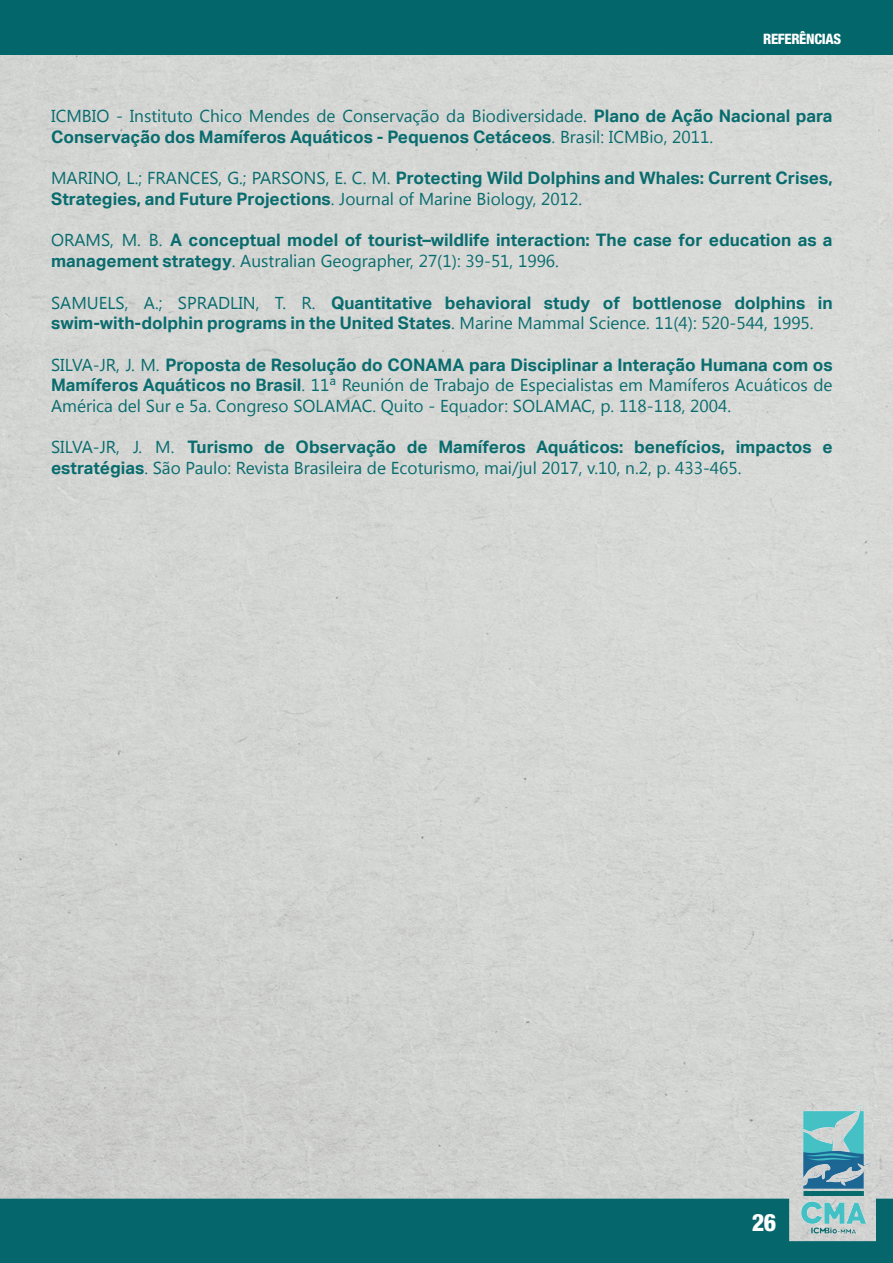
<style>
.page{position:relative;width:893px;height:1263px;background:#fff}
.page>*{position:absolute;margin:0;border:0;box-sizing:border-box;transform-origin:0 0}
.t1{font:800 condensed 24px "Helvetica Neue";color:#fff}
.t2{font:700 17.25px/20.7px "Aktiv Grotesk";color:#096c6e}
.t3{font:17.25px "Segoe UI Symbol";color:#096c6e}
.t4{font:800 condensed 14.4px "Helvetica Neue";letter-spacing:-.02em;color:#fff}
</style>
<div class="page">
<img style="left:0;top:55px;width:893px;height:1144px">
<div style="left:0;top:0;width:893px;height:55px;background:#03666b"></div>
<div style="left:0;top:1199px;width:893px;height:64px;background:#05666b"></div>
<img style="left:782px;top:1091px;width:102px;height:149px">
<svg style="left:52px;top:110px;width:57px;height:12px"></svg>
<svg style="left:130px;top:110px;width:4px;height:12px"></svg>
<svg style="left:158px;top:110px;width:2px;height:12px"></svg>
<svg style="left:200px;top:109px;width:31px;height:13px"></svg>
<svg style="left:251px;top:110px;width:22px;height:12px"></svg>
<svg style="left:284px;top:109px;width:18px;height:13px"></svg>
<svg style="left:317px;top:109px;width:18px;height:13px"></svg>
<svg style="left:343px;top:110px;width:9px;height:12px"></svg>
<svg style="left:381px;top:113px;width:14px;height:9px"></svg>
<svg style="left:447px;top:109px;width:17px;height:13px"></svg>
<svg style="left:473px;top:110px;width:12px;height:12px"></svg>
<svg style="left:497px;top:109px;width:12px;height:13px"></svg>
<svg style="left:519px;top:113px;width:14px;height:9px"></svg>
<svg style="left:542px;top:109px;width:44px;height:13px"></svg>
<svg style="left:673px;top:131px;width:39px;height:12px"></svg>
<svg style="left:53px;top:172px;width:67px;height:15px"></svg>
<svg style="left:128px;top:172px;width:13px;height:15px"></svg>
<svg style="left:149px;top:172px;width:72px;height:15px"></svg>
<svg style="left:228px;top:172px;width:18px;height:15px"></svg>
<svg style="left:253px;top:172px;width:75px;height:15px"></svg>
<svg style="left:336px;top:172px;width:10px;height:13px"></svg>
<svg style="left:353px;top:172px;width:12px;height:13px"></svg>
<svg style="left:373px;top:172px;width:17px;height:13px"></svg>
<svg style="left:332px;top:193px;width:12px;height:12px"></svg>
<svg style="left:367px;top:196px;width:4px;height:9px"></svg>
<svg style="left:382px;top:196px;width:7px;height:9px"></svg>
<svg style="left:409px;top:192px;width:5px;height:13px"></svg>
<svg style="left:420px;top:192px;width:32px;height:13px"></svg>
<svg style="left:464px;top:196px;width:7px;height:9px"></svg>
<svg style="left:478px;top:192px;width:12px;height:13px"></svg>
<svg style="left:516px;top:196px;width:19px;height:13px"></svg>
<svg style="left:542px;top:193px;width:39px;height:12px"></svg>
<svg style="left:52px;top:234px;width:61px;height:15px"></svg>
<svg style="left:123px;top:234px;width:17px;height:13px"></svg>
<svg style="left:150px;top:234px;width:11px;height:13px"></svg>
<svg style="left:233px;top:255px;width:18px;height:12px"></svg>
<svg style="left:276px;top:258px;width:12px;height:9px"></svg>
<svg style="left:295px;top:255px;width:10px;height:12px"></svg>
<svg style="left:419px;top:255px;width:41px;height:15px"></svg>
<svg style="left:519px;top:255px;width:39px;height:12px"></svg>
<svg style="left:52px;top:296px;width:75px;height:15px"></svg>
<svg style="left:144px;top:296px;width:18px;height:15px"></svg>
<svg style="left:179px;top:296px;width:79px;height:15px"></svg>
<svg style="left:275px;top:296px;width:10px;height:13px"></svg>
<svg style="left:303px;top:296px;width:12px;height:13px"></svg>
<svg style="left:461px;top:317px;width:32px;height:12px"></svg>
<svg style="left:505px;top:320px;width:7px;height:9px"></svg>
<svg style="left:774px;top:317px;width:39px;height:12px"></svg>
<svg style="left:52px;top:358px;width:67px;height:15px"></svg>
<svg style="left:126px;top:359px;width:8px;height:12px"></svg>
<svg style="left:142px;top:359px;width:17px;height:12px"></svg>
<svg style="left:312px;top:379px;width:23px;height:12px"></svg>
<svg style="left:343px;top:379px;width:17px;height:13px"></svg>
<svg style="left:381px;top:378px;width:13px;height:14px"></svg>
<svg style="left:620px;top:383px;width:22px;height:9px"></svg>
<svg style="left:735px;top:379px;width:18px;height:13px"></svg>
<svg style="left:764px;top:378px;width:7px;height:14px"></svg>
<svg style="left:779px;top:379px;width:11px;height:13px"></svg>
<svg style="left:814px;top:379px;width:18px;height:13px"></svg>
<svg style="left:51px;top:399px;width:61px;height:13px"></svg>
<svg style="left:191px;top:400px;width:19px;height:12px"></svg>
<svg style="left:294px;top:400px;width:81px;height:12px"></svg>
<svg style="left:382px;top:400px;width:11px;height:15px"></svg>
<svg style="left:620px;top:400px;width:64px;height:14px"></svg>
<svg style="left:52px;top:441px;width:67px;height:15px"></svg>
<svg style="left:133px;top:441px;width:8px;height:13px"></svg>
<svg style="left:157px;top:441px;width:17px;height:13px"></svg>
<svg style="left:154px;top:462px;width:16px;height:12px"></svg>
<svg style="left:187px;top:462px;width:15px;height:12px"></svg>
<svg style="left:228px;top:465px;width:2px;height:9px"></svg>
<svg style="left:238px;top:462px;width:16px;height:12px"></svg>
<svg style="left:264px;top:462px;width:2px;height:12px"></svg>
<svg style="left:281px;top:465px;width:7px;height:9px"></svg>
<svg style="left:368px;top:461px;width:17px;height:13px"></svg>
<svg style="left:392px;top:462px;width:15px;height:12px"></svg>
<svg style="left:435px;top:462px;width:7px;height:12px"></svg>
<svg style="left:452px;top:465px;width:12px;height:9px"></svg>
<svg style="left:542px;top:462px;width:39px;height:14px"></svg>
<svg style="left:658px;top:465px;width:11px;height:13px"></svg>
<svg style="left:720px;top:462px;width:21px;height:12px"></svg>
<svg style="left:405px;top:110px;width:34px;height:16px"></svg>
<svg style="left:562px;top:130px;width:41px;height:13px"></svg>
<svg style="left:609px;top:130px;width:57px;height:15px"></svg>
<div style="left:322px;top:254px;width:91px;height:17px;background:#d6d7d5"></div>
<svg style="left:467px;top:255px;width:45px;height:14px"></svg>
<div style="left:519px;top:316px;width:130px;height:13px;background:#d7d9d6"></div>
<svg style="left:656px;top:317px;width:40px;height:15px"></svg>
<svg style="left:703px;top:317px;width:64px;height:14px"></svg>
<div style="left:405px;top:379px;width:208px;height:37px;background:#d7d8d6"></div>
<svg style="left:650px;top:378px;width:79px;height:14px"></svg>
<svg style="left:119px;top:399px;width:65px;height:13px"></svg>
<svg style="left:217px;top:400px;width:71px;height:16px"></svg>
<svg style="left:691px;top:400px;width:39px;height:12px"></svg>
<svg style="left:296px;top:461px;width:65px;height:13px"></svg>
<svg style="left:486px;top:461px;width:49px;height:17px"></svg>
<svg style="left:587px;top:462px;width:64px;height:14px"></svg>
<p class="t4" style="left:763px;top:30px;width:80px">REFERÊNCIAS</p>
<p class="t3" style="left:134px;top:103px;width:60px">■▲▼ ▼◆▼□</p>
<p class="t3" style="left:232px;top:103px;width:79px">□ ■ ▲</p>
<p class="t3" style="left:353px;top:103px;width:53px">□■▲ ❖</p>
<p class="t3" style="left:486px;top:103px;width:57px">□❖▲</p>
<p class="t2" style="left:594px;top:105px;width:240px">Plano de Ação Nacional para</p>
<p class="t2" style="left:51px;top:126px;width:502px">Conservação dos Mamíferos Aquáticos - Pequenos Cetáceos</p>
<p class="t2" style="left:51px;top:168px;width:783px;text-indent:345px">Protecting Wild Dolphins and Whales: Current Crises,<br>Strategies, and Future Projections □◆ ■ ● □</p>
<p class="t3" style="left:453px;top:186px;width:63px">■ □●□</p>
<p class="t2" style="left:51px;top:230px;width:783px;text-indent:119px">A conceptual model of tourist–wildlife interaction: The case for education as a management strategy ◆▲▼ ● ■</p>
<p class="t2" style="left:51px;top:292px;width:783px;text-indent:280px">Quantitative behavioral study of bottlenose dolphins in swim-with-dolphin programs in the United States</p>
<p class="t3" style="left:494px;top:310px;width:11px">■</p>
<p class="t2" style="left:51px;top:354px;width:783px;text-indent:114px">Proposta de Resolução do CONAMA para Disciplinar a Interação Humana com os<br>Mamíferos Aquáticos no Brasil</p>
<p class="t3" style="left:361px;top:372px;width:45px">◆■ ■</p>
<p class="t3" style="left:576px;top:372px;width:39px">●▲▼ ▲</p>
<p class="t3" style="left:754px;top:372px;width:55px">◆▼ □▲</p>
<p class="t3" style="left:394px;top:393px;width:31px">◆▼□</p>
<p class="t3" style="left:449px;top:393px;width:50px">❑◆ □</p>
<p class="t2" style="left:188px;top:437px;width:646px">Turismo de Observação de Mamíferos Aquáticos: benefícios, impactos e</p>
<p class="t2" style="left:51px;top:457px;width:95px">estratégias</p>
<p class="t3" style="left:171px;top:455px;width:58px">□ ◆●□</p>
<p class="t3" style="left:255px;top:455px;width:27px">❖▲▼</p>
<p class="t3" style="left:408px;top:455px;width:70px">□▼◆ ▲ □</p>
<p class="t3" style="left:675px;top:455px;width:46px">✔✓✓ ✔</p>
<h1 class="t1" style="left:752px;top:1207px;width:26px">26</h1>
</div>
